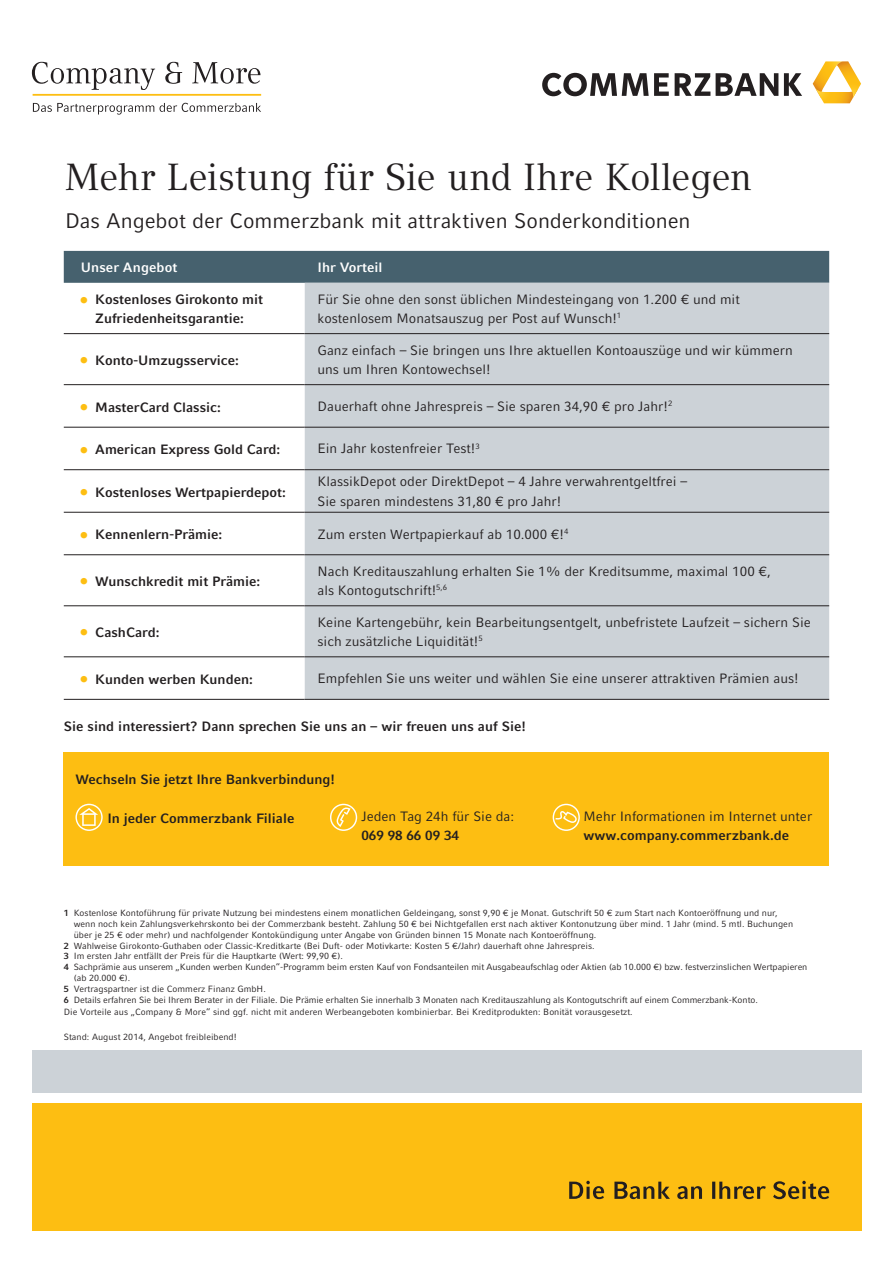
<style>
.page{position:relative;width:893px;height:1263px;background:#fff}
.page>*{position:absolute;margin:0;border:0;box-sizing:border-box;transform-origin:0 0}
.t1{font:37.5px "Commerzbank Compatil Text";letter-spacing:-.005em;color:#231f20}
.t2{font:21px "Commerzbank Compatil Fact";letter-spacing:-.005em;color:#231f20}
.t3{font:13.5px/19.2px "Commerzbank Compatil Fact";color:#231f20}
.t4{font:700 13.5px/19.2px "Commerzbank Compatil Fact";color:#231f20;text-align:center}
.t5{font:700 13.5px "Commerzbank Compatil Fact";letter-spacing:.005em;color:#fff}
.t6{font:9px "Commerzbank Compatil Fact";color:#231f20}
.s1{font-size:27px;color:#fdbe12}
.s2{font-weight:700}
</style>
<div class="page">
<div style="left:64px;top:752px;width:765px;height:114px;background:#fdbe12"></div>
<div style="left:32px;top:1050px;width:829px;height:43px;background:#ccd2d7"></div>
<div style="left:32px;top:1103px;width:829px;height:128px;background:#fdbe12"></div>
<svg style="left:542px;top:73px;width:127px;height:23px"></svg>
<svg style="left:675px;top:73px;width:35px;height:23px"></svg>
<svg style="left:716px;top:73px;width:62px;height:23px"></svg>
<svg style="left:784px;top:73px;width:18px;height:23px"></svg>
<svg style="left:813px;top:61px;width:48px;height:42px"></svg>
<svg style="left:32px;top:62px;width:123px;height:28px"></svg>
<svg style="left:165px;top:62px;width:17px;height:22px"></svg>
<svg style="left:192px;top:62px;width:68px;height:22px"></svg>
<svg style="left:33px;top:103px;width:121px;height:12px"></svg>
<svg style="left:160px;top:103px;width:101px;height:9px"></svg>
<hr style="left:33px;top:94px;width:228px;height:2px;background:#fdbe12">
<div style="left:64px;top:251px;width:765px;height:32px;background:#46616e"></div>
<div style="left:305px;top:283px;width:524px;height:416px;background:#ccd2d7"></div>
<hr style="left:64px;top:333px;width:241px;height:1px;background:#231f20">
<hr style="left:305px;top:333px;width:524px;height:1px;background:#231f20">
<hr style="left:64px;top:384px;width:241px;height:1px;background:#231f20">
<hr style="left:305px;top:384px;width:524px;height:1px;background:#231f20">
<hr style="left:64px;top:427px;width:241px;height:1px;background:#231f20">
<hr style="left:305px;top:427px;width:524px;height:1px;background:#231f20">
<hr style="left:64px;top:469px;width:241px;height:1px;background:#231f20">
<hr style="left:305px;top:469px;width:524px;height:1px;background:#231f20">
<hr style="left:64px;top:512px;width:241px;height:1px;background:#231f20">
<hr style="left:305px;top:512px;width:524px;height:1px;background:#231f20">
<hr style="left:64px;top:554px;width:241px;height:1px;background:#231f20">
<hr style="left:305px;top:554px;width:524px;height:1px;background:#231f20">
<hr style="left:64px;top:605px;width:241px;height:1px;background:#231f20">
<hr style="left:305px;top:605px;width:524px;height:1px;background:#231f20">
<hr style="left:64px;top:656px;width:241px;height:1px;background:#231f20">
<hr style="left:305px;top:656px;width:524px;height:1px;background:#231f20">
<hr style="left:64px;top:699px;width:241px;height:1px;background:#231f20">
<hr style="left:305px;top:699px;width:524px;height:1px;background:#231f20">
<svg style="left:569px;top:1181px;width:35px;height:18px"></svg>
<svg style="left:614px;top:1181px;width:56px;height:18px"></svg>
<svg style="left:677px;top:1186px;width:25px;height:13px"></svg>
<svg style="left:712px;top:1181px;width:54px;height:18px"></svg>
<svg style="left:773px;top:1181px;width:56px;height:18px"></svg>
<svg style="left:75px;top:804px;width:28px;height:27px"></svg>
<svg style="left:553px;top:804px;width:27px;height:27px"></svg>
<svg style="left:330px;top:804px;width:27px;height:27px"></svg>
<h1 class="t1" style="left:65px;top:155px;width:688px">Mehr Leistung für Sie und Ihre Kollegen</h1>
<h2 class="t2" style="left:65px;top:209px;width:627px">Das Angebot der Commerzbank mit attraktiven Sonderkonditionen</h2>
<h3 class="t5" style="left:81px;top:259px;width:98px">Unser Angebot</h3>
<h3 class="t5" style="left:317px;top:259px;width:67px">Ihr Vorteil</h3>
<h3 class="t4" style="left:77px;top:290px;width:188px"><span class="s1">•</span> Kostenloses Girokonto mit<br>Zufriedenheitsgarantie:</h3>
<h3 class="t3" style="left:317px;top:289px;width:424px">Für Sie ohne den sonst üblichen Mindesteingang von 1.200 € und mit kostenlosem Monatsauszug per Post auf Wunsch!<sup>1</sup></h3>
<h3 class="t4" style="left:77px;top:351px;width:164px"><span class="s1">•</span> Konto-Umzugsservice:</h3>
<h3 class="t3" style="left:317px;top:340px;width:477px">Ganz einfach – Sie bringen uns Ihre aktuellen Kontoauszüge und wir kümmern uns um Ihren Kontowechsel!</h3>
<h3 class="t4" style="left:77px;top:397px;width:146px"><span class="s1">•</span> MasterCard Classic:</h3>
<h3 class="t3" style="left:317px;top:397px;width:356px">Dauerhaft ohne Jahrespreis – Sie sparen 34,90 € pro Jahr!<sup>2</sup></h3>
<h3 class="t4" style="left:77px;top:440px;width:205px"><span class="s1">•</span> American Express Gold Card:</h3>
<h3 class="t3" style="left:317px;top:439px;width:164px">Ein Jahr kostenfreier Test!<sup>3</sup></h3>
<h3 class="t4" style="left:77px;top:482px;width:211px"><span class="s1">•</span> Kostenloses Wertpapierdepot:</h3>
<h3 class="t3" style="left:317px;top:472px;width:371px">KlassikDepot oder DirektDepot – 4 Jahre verwahrentgeltfrei –<br>Sie sparen mindestens 31,80 € pro Jahr!</h3>
<h3 class="t4" style="left:77px;top:525px;width:147px"><span class="s1">•</span> Kennenlern-Prämie:</h3>
<h3 class="t3" style="left:317px;top:524px;width:252px">Zum ersten Wertpapierkauf ab 10.000 €!<sup>4</sup></h3>
<h3 class="t4" style="left:77px;top:572px;width:185px"><span class="s1">•</span> Wunschkredit mit Prämie:</h3>
<h3 class="t3" style="left:317px;top:561px;width:455px">Nach Kreditauszahlung erhalten Sie 1% der Kreditsumme, maximal 100 €, als Kontogutschrift!<sup>5,6</sup></h3>
<h3 class="t4" style="left:77px;top:623px;width:84px"><span class="s1">•</span> CashCard:</h3>
<h3 class="t3" style="left:317px;top:612px;width:495px">Keine Kartengebühr, kein Bearbeitungsentgelt, unbefristete Laufzeit – sichern Sie sich zusätzliche Liquidität!<sup>5</sup></h3>
<h3 class="t4" style="left:77px;top:669px;width:178px"><span class="s1">•</span> Kunden werben Kunden:</h3>
<h3 class="t3" style="left:317px;top:669px;width:483px">Empfehlen Sie uns weiter und wählen Sie eine unserer attraktiven Prämien aus!</h3>
<h3 class="t4" style="left:64px;top:716px;width:464px">Sie sind interessiert? Dann sprechen Sie uns an – wir freuen uns auf Sie!</h3>
<h3 class="t4" style="left:75px;top:769px;width:261px">Wechseln Sie jetzt Ihre Bankverbindung!</h3>
<h3 class="t4" style="left:107px;top:808px;width:188px">In jeder Commerzbank Filiale</h3>
<h3 class="t3" style="left:584px;top:807px;width:230px">Mehr Informationen im Internet unter</h3>
<h3 class="t4" style="left:584px;top:826px;width:207px">www.company.commerzbank.de</h3>
<h3 class="t3" style="left:361px;top:807px;width:154px">Jeden Tag 24h für Sie da:</h3>
<h3 class="t4" style="left:361px;top:826px;width:99px">069 98 66 09 34</h3>
<p class="t6" style="left:64px;top:908px;width:715px"><span class="s2">1</span> Kostenlose Kontoführung für private Nutzung bei mindestens einem monatlichen Geldeingang, sonst 9,90 € je Monat. Gutschrift 50 € zum Start nach Kontoeröffnung und nur,</p>
<p class="t6" style="left:74px;top:918px;width:721px">wenn noch kein Zahlungsverkehrskonto bei der Commerzbank besteht. Zahlung 50 € bei Nichtgefallen erst nach aktiver Kontonutzung über mind. 1 Jahr (mind. 5 mtl. Buchungen</p>
<p class="t6" style="left:74px;top:929px;width:524px">über je 25 € oder mehr) und nachfolgender Kontokündigung unter Angabe von Gründen binnen 15 Monate nach Kontoeröffnung.</p>
<p class="t6" style="left:64px;top:940px;width:532px"><span class="s2">2</span> Wahlweise Girokonto-Guthaben oder Classic-Kreditkarte (Bei Duft- oder Motivkarte: Kosten 5 €/Jahr) dauerhaft ohne Jahrespreis.</p>
<p class="t6" style="left:64px;top:951px;width:281px"><span class="s2">3</span> Im ersten Jahr entfällt der Preis für die Hauptkarte (Wert: 99,90 €).</p>
<p class="t6" style="left:64px;top:962px;width:745px"><span class="s2">4</span> Sachprämie aus unserem „Kunden werben Kunden“-Programm beim ersten Kauf von Fondsanteilen mit Ausgabeaufschlag oder Aktien (ab 10.000 €) bzw. festverzinslichen Wertpapieren</p>
<p class="t6" style="left:74px;top:972px;width:58px">(ab 20.000 €).</p>
<p class="t6" style="left:64px;top:983px;width:204px"><span class="s2">5</span> Vertragspartner ist die Commerz Finanz GmbH.</p>
<p class="t6" style="left:64px;top:994px;width:696px"><span class="s2">6</span> Details erfahren Sie bei Ihrem Berater in der Filiale. Die Prämie erhalten Sie innerhalb 3 Monaten nach Kreditauszahlung als Kontogutschrift auf einem Commerzbank-Konto.</p>
<p class="t6" style="left:64px;top:1006px;width:570px">Die Vorteile aus „Company &amp; More“ sind ggf. nicht mit anderen Werbeangeboten kombinierbar. Bei Kreditprodukten: Bonität vorausgesetzt.</p>
<p class="t6" style="left:64px;top:1032px;width:175px">Stand: August 2014, Angebot freibleibend!</p>
</div>
